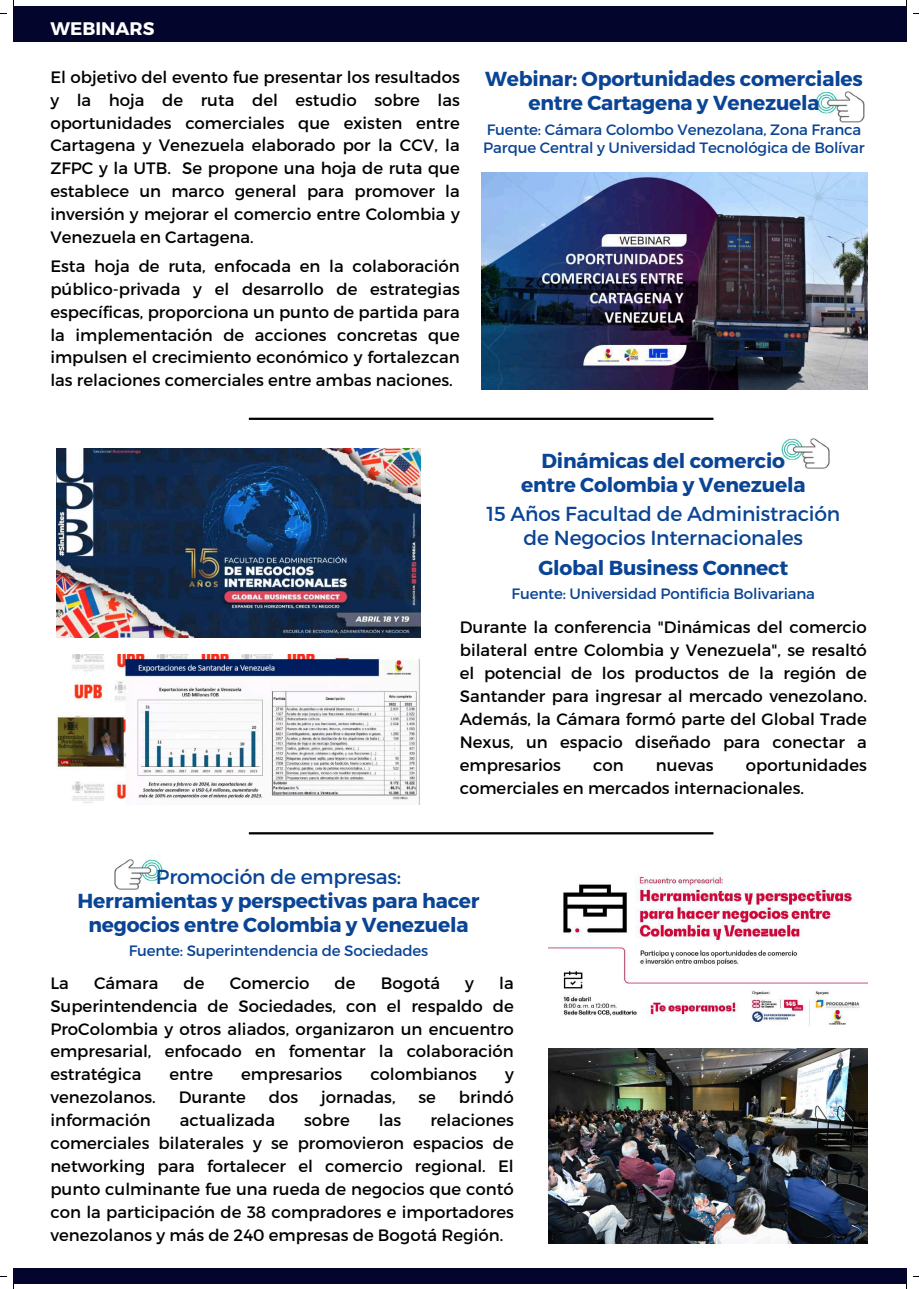
<style>
.page{position:relative;width:919px;height:1289px;background:#fff}
.page>*{position:absolute;margin:0;border:0;box-sizing:border-box;transform-origin:0 0}
.t1{font:700 20.25px/24px "Montserrat";letter-spacing:-.01em;color:#0a4495;text-align:center}
.t2{font:20.25px/24px "Montserrat";letter-spacing:-.01em;color:#0a4495;text-align:center}
.t3{font:700 18.15px "Montserrat";color:#fff}
.t4{font:16.5px/22.9px "Montserrat";color:#000;text-align:justify}
.t5{font:15px/18px "Montserrat";letter-spacing:-.01em;color:#0a4495}
</style>
<div class="page">
<div style="left:13px;top:6px;width:893px;height:18px;background:#03052d"></div>
<div style="left:13px;top:11px;width:893px;height:31px;background:#03052d"></div>
<hr style="left:249px;top:832px;width:464px;height:2px;background:#000">
<hr style="left:249px;top:417px;width:464px;height:3px;background:#000">
<div style="left:13px;top:1268px;width:893px;height:15px;background:#03052d"></div>
<img style="left:481px;top:173px;width:386px;height:217px">
<img style="left:815px;top:90px;width:50px;height:33px">
<img style="left:57px;top:654px;width:363px;height:150px">
<img style="left:57px;top:448px;width:363px;height:189px">
<img style="left:781px;top:438px;width:49px;height:31px">
<img style="left:548px;top:874px;width:319px;height:151px">
<img style="left:548px;top:1048px;width:319px;height:195px">
<img style="left:114px;top:859px;width:49px;height:31px">
<p class="t3" style="left:51px;top:17px;width:105px">WEBINARS</p>
<p class="t4" style="left:50px;top:65px;width:411px">El objetivo del evento fue presentar los resultados y la hoja de ruta del estudio sobre las oportunidades comerciales que existen entre Cartagena y Venezuela elaborado por la CCV, la ZFPC y la UTB. Se propone una hoja de ruta que establece un marco general para promover la inversión y mejorar el comercio entre Colombia y Venezuela en Cartagena.</p>
<p class="t4" style="left:50px;top:254px;width:411px">Esta hoja de ruta, enfocada en la colaboración público-privada y el desarrollo de estrategias específicas, proporciona un punto de partida para la implementación de acciones concretas que impulsen el crecimiento económico y fortalezcan las relaciones comerciales entre ambas naciones.</p>
<p class="t1" style="left:485px;top:66px;width:379px">Webinar: Oportunidades comerciales entre Cartagena y Venezuela</p>
<p class="t5" style="left:483px;top:120px;width:383px">Fuente: Cámara Colombo Venezolana, Zona Franca<br>Parque Central y Universidad Tecnológica de Bolívar</p>
<p class="t1" style="left:521px;top:448px;width:286px">Dinámicas del comercio entre Colombia y Venezuela</p>
<p class="t2" style="left:486px;top:501px;width:355px">15 Años Facultad de Administración de Negocios Internacionales</p>
<p class="t1" style="left:538px;top:554px;width:251px">Global Business Connect</p>
<p class="t5" style="left:511px;top:584px;width:305px">Fuente: Universidad Pontificia Bolivariana</p>
<p class="t4" style="left:459px;top:614px;width:408px">Durante la conferencia "Dinámicas del comercio bilateral entre Colombia y Venezuela", se resaltó el potencial de los productos de la región de Santander para ingresar al mercado venezolano.<br>Además, la Cámara formó parte del Global Trade Nexus, un espacio diseñado para conectar a empresarios</p>
<p class="t4" style="left:459px;top:752px;width:408px;text-indent:286px">oportunidades comerciales en mercados internacionales.</p>
<p class="t4" style="left:593px;top:752px;width:32px">con</p>
<p class="t4" style="left:655px;top:752px;width:59px">nuevas</p>
<p class="t2" style="left:156px;top:863px;width:247px">Promoción de empresas:</p>
<p class="t1" style="left:77px;top:887px;width:403px">Herramientas y perspectivas para hacer negocios entre Colombia y Venezuela</p>
<p class="t5" style="left:129px;top:940px;width:301px">Fuente: Superintendencia de Sociedades</p>
<p class="t4" style="left:50px;top:970px;width:20px">La</p>
<p class="t4" style="left:94px;top:970px;width:66px">Cámara</p>
<p class="t4" style="left:183px;top:970px;width:22px">de</p>
<p class="t4" style="left:230px;top:970px;width:81px">Comercio</p>
<p class="t4" style="left:334px;top:970px;width:22px">de</p>
<p class="t4" style="left:380px;top:970px;width:61px">Bogotá</p>
<p class="t4" style="left:465px;top:970px;width:10px">y</p>
<p class="t4" style="left:50px;top:970px;width:465px;text-indent:449px">la Superintendencia de Sociedades, con el respaldo de ProColombia y otros aliados, organizaron un encuentro empresarial, enfocado en fomentar la colaboración estratégica</p>
<p class="t4" style="left:169px;top:1062px;width:45px">entre</p>
<p class="t4" style="left:241px;top:1062px;width:103px">empresarios</p>
<p class="t4" style="left:370px;top:1062px;width:108px">colombianos</p>
<p class="t4" style="left:505px;top:1062px;width:10px">y</p>
<p class="t4" style="left:50px;top:1084px;width:107px">venezolanos.</p>
<p class="t4" style="left:179px;top:1084px;width:69px">Durante</p>
<p class="t4" style="left:269px;top:1084px;width:31px">dos</p>
<p class="t4" style="left:321px;top:1084px;width:76px">jornadas,</p>
<p class="t4" style="left:418px;top:1084px;width:19px">se</p>
<p class="t4" style="left:459px;top:1084px;width:56px">brindó</p>
<p class="t4" style="left:50px;top:1107px;width:102px">información</p>
<p class="t4" style="left:180px;top:1107px;width:97px">actualizada</p>
<p class="t4" style="left:304px;top:1107px;width:47px">sobre</p>
<p class="t4" style="left:379px;top:1107px;width:24px">las</p>
<p class="t4" style="left:50px;top:1107px;width:465px;text-indent:380px">relaciones comerciales bilaterales y se promovieron espacios de networking para fortalecer el comercio regional. El punto culminante fue una rueda de negocios que contó con la participación de 38 compradores e importadores venezolanos y más de 240 empresas de Bogotá Región.</p>
</div>
